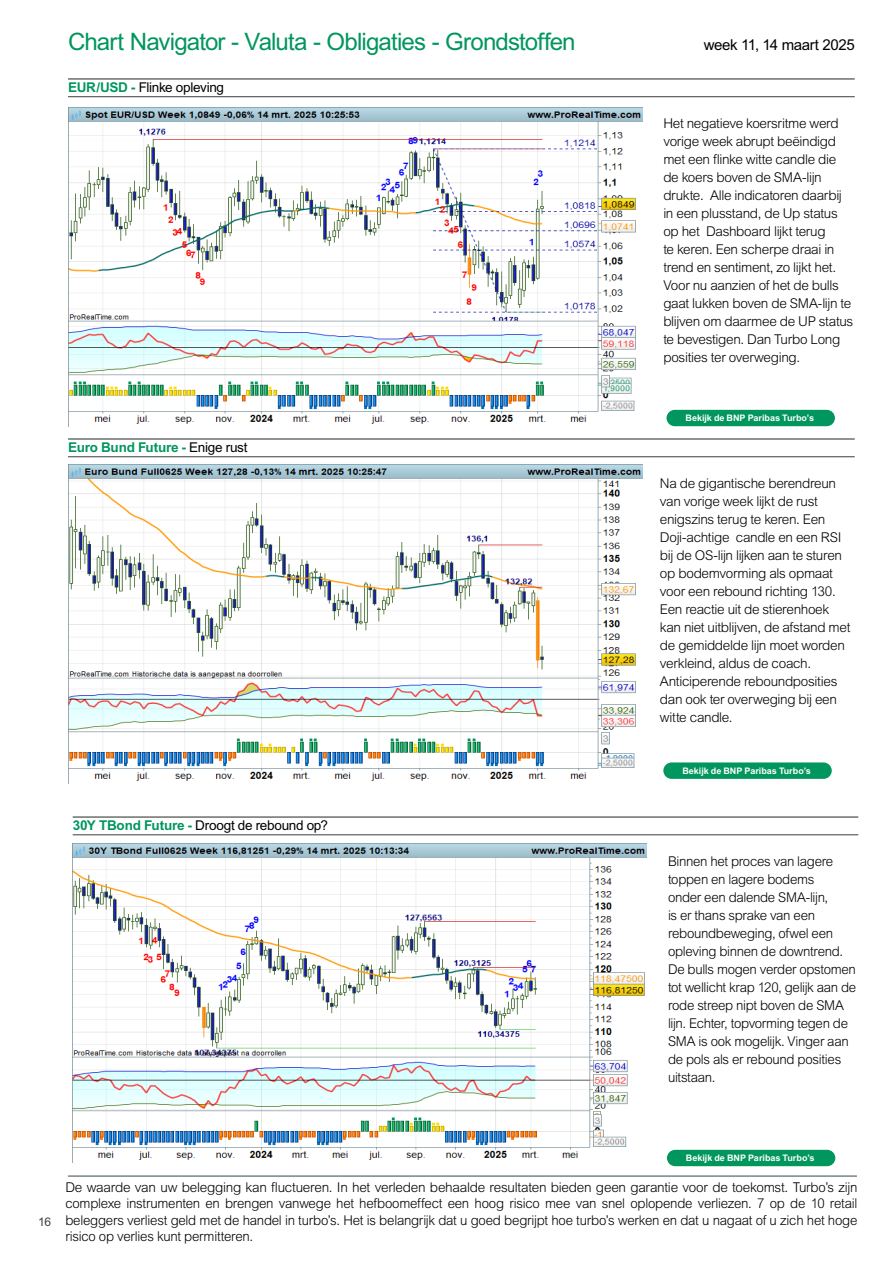
<style>
.page{position:relative;width:893px;height:1263px;background:#fff}
.page>*{position:absolute;margin:0;border:0;box-sizing:border-box;transform-origin:0 0}
.Heading_Table_Double{font:24px "Arial MT Std";letter-spacing:-.035em;color:#00965d}
.Heading_Table_Double-2{font:15px "Arial MT Std";letter-spacing:-.025em;color:#000}
.Body{font:300 13.5px/18px "Arial MT Std";letter-spacing:-.025em;color:#000}
.Basisalinea{font:13.5px "Arial MT Std";letter-spacing:-.02em;color:#000}
.t1{font:700 13.5px "Arial MT Std";letter-spacing:-.015em;color:#00965d}
.t2{font:12px "Arial MT Std";color:#3e3e3f}
.t3{font:700 9px "Arial MT Std";color:#fff}
.s1{font-weight:700;color:#00965d}
.s2{font-weight:400;color:#000}
</style>
<div class="page">
<hr style="left:68px;top:1175px;width:789px;height:2px;background:#78848a">
<hr style="left:68px;top:78px;width:787px;height:2px;background:#3e3e3f">
<hr style="left:68px;top:96px;width:787px;height:1px;background:#3e3e3f">
<img style="left:68px;top:107px;width:574px;height:319px">
<div style="left:666px;top:410px;width:169px;height:16px;background:#00965d;border-radius:8px"></div>
<img style="left:68px;top:465px;width:574px;height:318px">
<div style="left:663px;top:762px;width:169px;height:17px;background:#00965d;border-radius:8px"></div>
<hr style="left:68px;top:438px;width:787px;height:2px;background:#3e3e3f">
<hr style="left:68px;top:456px;width:787px;height:1px;background:#3e3e3f">
<hr style="left:73px;top:816px;width:785px;height:2px;background:#3e3e3f">
<hr style="left:73px;top:834px;width:785px;height:1px;background:#3e3e3f">
<img style="left:73px;top:844px;width:574px;height:316px">
<div style="left:667px;top:1150px;width:168px;height:16px;background:#00965d;border-radius:8px"></div>
<p class="Heading_Table_Double" style="left:68px;top:28px;width:509px">Chart Navigator - Valuta - Obligaties - Grondstoffen</p>
<p class="Heading_Table_Double-2" style="left:704px;top:36px;width:152px">week 11, 14 maart 2025</p>
<p class="Basisalinea" style="left:68px;top:80px;width:158px"><span class="s1">EUR/USD -</span> Flinke opleving</p>
<p class="Body" style="left:663px;top:115px;width:192px">Het negatieve koersritme werd vorige week abrupt beëindigd met een flinke witte candle die de koers boven de SMA-lijn drukte. Alle indicatoren daarbij in een plusstand, de Up status op het Dashboard lijkt terug<br>te keren. Een scherpe draai in trend en sentiment, zo lijkt het.<br>Voor nu aanzien of het de bulls gaat lukken boven de SMA-lijn te blijven om daarmee de UP status te bevestigen. Dan Turbo Long posities ter overweging.</p>
<p class="t1" style="left:68px;top:440px;width:181px">Euro Bund Future - <span class="s2">Enige rust</span></p>
<p class="Basisalinea" style="left:73px;top:818px;width:257px"><span class="s1">30Y TBond Future -</span> Droogt de rebound op?</p>
<p class="t3" style="left:685px;top:412px;width:130px">Bekijk de BNP Paribas Turbo’s</p>
<p class="Body" style="left:660px;top:475px;width:192px">Na de gigantische berendreun van vorige week lijkt de rust enigszins terug te keren. Een<br>Doji-achtige candle en een RSI bij de OS-lijn lijken aan te sturen op bodemvorming als opmaat voor een rebound richting 130.<br>Een reactie uit de stierenhoek kan niet uitblijven, de afstand met de gemiddelde lijn moet worden verkleind, aldus de coach.<br>Anticiperende reboundposities dan ook ter overweging bij een witte candle.</p>
<p class="t3" style="left:682px;top:765px;width:130px">Bekijk de BNP Paribas Turbo’s</p>
<p class="Body" style="left:668px;top:853px;width:190px">Binnen het proces van lagere toppen en lagere bodems<br>onder een dalende SMA-lijn,<br>is er thans sprake van een reboundbeweging, ofwel een opleving binnen de downtrend.<br>De bulls mogen verder opstomen tot wellicht krap 120, gelijk aan de rode streep nipt boven de SMA lijn. Echter, topvorming tegen de<br>SMA is ook mogelijk. Vinger aan de pols als er rebound posities uitstaan.</p>
<p class="t2" style="left:38px;top:1215px;width:15px">16</p>
<p class="t3" style="left:686px;top:1152px;width:130px">Bekijk de BNP Paribas Turbo’s</p>
<p class="Body" style="left:65px;top:1179px;width:794px;line-height:16.5px;text-align:justify">De waarde van uw belegging kan fluctueren. In het verleden behaalde resultaten bieden geen garantie voor de toekomst. Turbo’s zijn complexe instrumenten en brengen vanwege het hefboomeffect een hoog risico mee van snel oplopende verliezen. 7 op de 10 retail beleggers verliest geld met de handel in turbo’s. Het is belangrijk dat u goed begrijpt hoe turbo’s werken en dat u nagaat of u zich het hoge risico op verlies kunt permitteren.</p>
</div>
